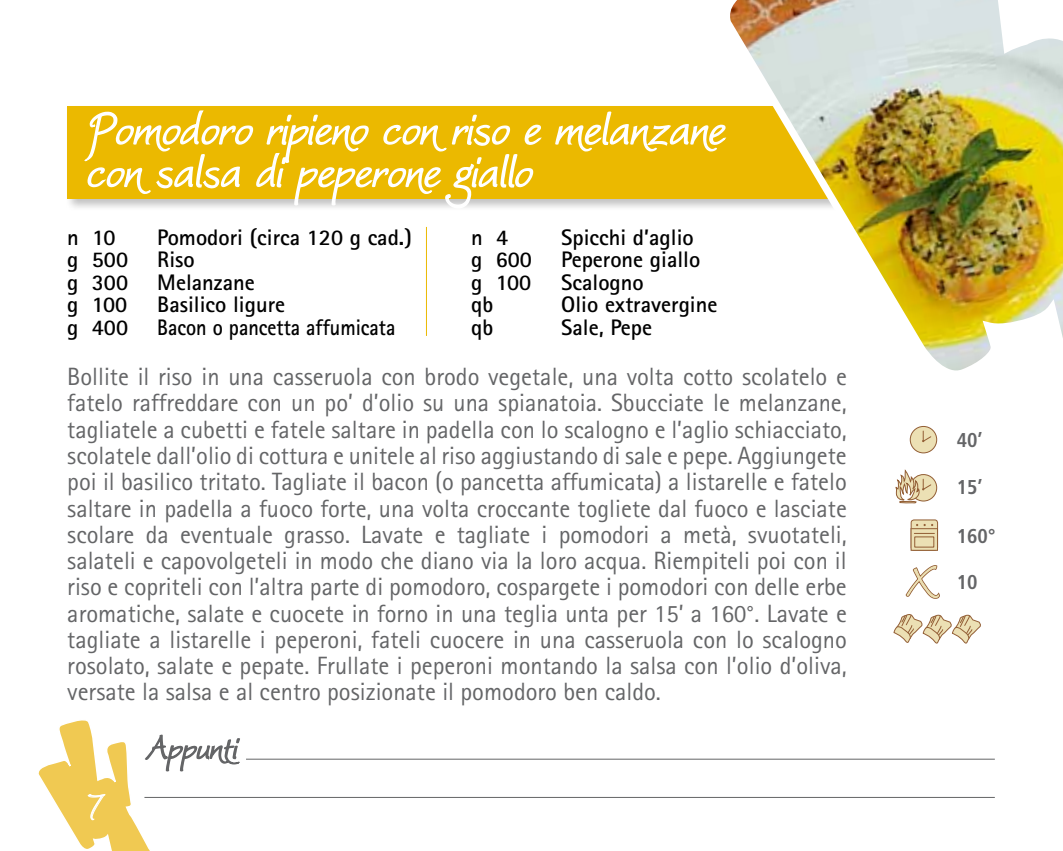
<style>
.page{position:relative;width:1063px;height:851px;background:#fff}
.page>*{position:absolute;margin:0;border:0;box-sizing:border-box;transform-origin:0 0}
.t1{font:italic 62.5px "Worstveld Sling Extra";letter-spacing:-.005em;color:#fff;scale:.93 1}
.t2{font:italic 42.5px "Worstveld Sling Extra";color:#fff}
.t3{font:25px/26.2px "Rotis Sans Serif";color:#646567;text-align:justify}
.t4{font:700 22.5px "Rotis Sans Serif";color:#000}
.t5{font:700 22.5px "Rotis Sans Serif";color:#000;scale:.9 1}
.t6{font:700 condensed 20px "Frutiger";color:#646567}
</style>
<div class="page">
<div style="left:65px;top:103px;width:817px;height:108px;background:#000;opacity:.25"></div>
<div style="left:67px;top:106px;width:802px;height:92px;background:#ebb900"></div>
<hr style="left:144px;top:796px;width:851px;height:1px;background:#646567">
<hr style="left:246px;top:758px;width:749px;height:1px;background:#646567">
<svg style="left:905px;top:565px;width:35px;height:34px"></svg>
<svg style="left:893px;top:614px;width:88px;height:30px"></svg>
<img style="left:718px;top:0;width:345px;height:504px">
<div style="left:911px;top:520px;width:27px;height:30px;background:#ece0b4;border-radius:3px"></div>
<div style="left:911px;top:519px;width:27px;height:31px;border:1px solid #935f36;border-radius:3px"></div>
<svg style="left:911px;top:548px;width:27px;height:2px"></svg>
<svg style="left:911px;top:524px;width:27px;height:24px"></svg>
<hr style="left:426px;top:227px;width:1px;height:109px;background:#ebb900">
<svg style="left:38px;top:720px;width:203px;height:130px"></svg>
<svg style="left:555px;top:107px;width:172px;height:68px"></svg>
<svg style="left:84px;top:110px;width:459px;height:101px"></svg>
<h1 class="t1" style="left:85px;top:98px;width:689px">Pomodoro ripieno con riso e melanzane</h1>
<h1 class="t1" style="left:85px;top:141px;width:482px">con salsa di peperone giallo</h1>
<p class="t4" style="left:67px;top:223px;width:50px">n 10</p>
<p class="t4" style="left:157px;top:223px;width:256px">Pomodori (circa 120 g cad.)</p>
<p class="t4" style="left:67px;top:245px;width:62px">g 500</p>
<p class="t4" style="left:157px;top:245px;width:39px">Riso</p>
<p class="t4" style="left:67px;top:268px;width:62px">g 300</p>
<p class="t4" style="left:157px;top:268px;width:99px">Melanzane</p>
<p class="t4" style="left:67px;top:290px;width:61px">g 100</p>
<p class="t4" style="left:157px;top:290px;width:129px">Basilico ligure</p>
<p class="t4" style="left:67px;top:313px;width:62px">g 400</p>
<p class="t5" style="left:157px;top:313px;width:266px">Bacon o pancetta affumicata</p>
<p class="t4" style="left:471px;top:223px;width:39px">n 4</p>
<p class="t4" style="left:561px;top:223px;width:134px">Spicchi d’aglio</p>
<p class="t4" style="left:471px;top:245px;width:62px">g 600</p>
<p class="t4" style="left:561px;top:245px;width:141px">Peperone giallo</p>
<p class="t4" style="left:471px;top:268px;width:61px">g 100</p>
<p class="t4" style="left:561px;top:268px;width:84px">Scalogno</p>
<p class="t4" style="left:471px;top:290px;width:24px">qb</p>
<p class="t4" style="left:561px;top:290px;width:158px">Olio extravergine</p>
<p class="t4" style="left:471px;top:313px;width:24px">qb</p>
<p class="t4" style="left:561px;top:313px;width:92px">Sale, Pepe</p>
<p class="t3" style="left:67px;top:363px;width:781px">Bollite il riso in una casseruola con brodo vegetale, una volta cotto scolatelo e fatelo raffreddare con un po’ d’olio su una spianatoia. Sbucciate le melanzane, tagliatele a cubetti e fatele saltare in padella con lo scalogno e l’aglio schiacciato, scolatele dall’olio di cottura e unitele al riso aggiustando di sale e pepe. Aggiungete poi il basilico tritato. Tagliate il bacon (o pancetta affumicata) a listarelle e fatelo saltare in padella a fuoco forte, una volta croccante togliete dal fuoco e lasciate scolare da eventuale grasso. Lavate e tagliate i pomodori a metà, svuotateli, salateli e capovolgeteli in modo che diano via la loro acqua. Riempiteli poi con il riso e copriteli con l’altra parte di pomodoro, cospargete i pomodori con delle erbe aromatiche, salate e cuocete in forno in una teglia unta per 15’ a 160°. Lavate e tagliate a listarelle i peperoni, fateli cuocere in una casseruola con lo scalogno rosolato, salate e pepate. Frullate i peperoni montando la salsa con l’olio d’oliva, versate la salsa e al centro posizionate il pomodoro ben caldo.</p>
<h2 class="t2" style="left:83px;top:783px;width:21px">7</h2>
<p class="t6" style="left:957px;top:428px;width:27px">40’</p>
<p class="t6" style="left:957px;top:475px;width:27px">15’</p>
<p class="t6" style="left:957px;top:523px;width:41px">160°</p>
<p class="t6" style="left:957px;top:570px;width:22px">10</p>
</div>
